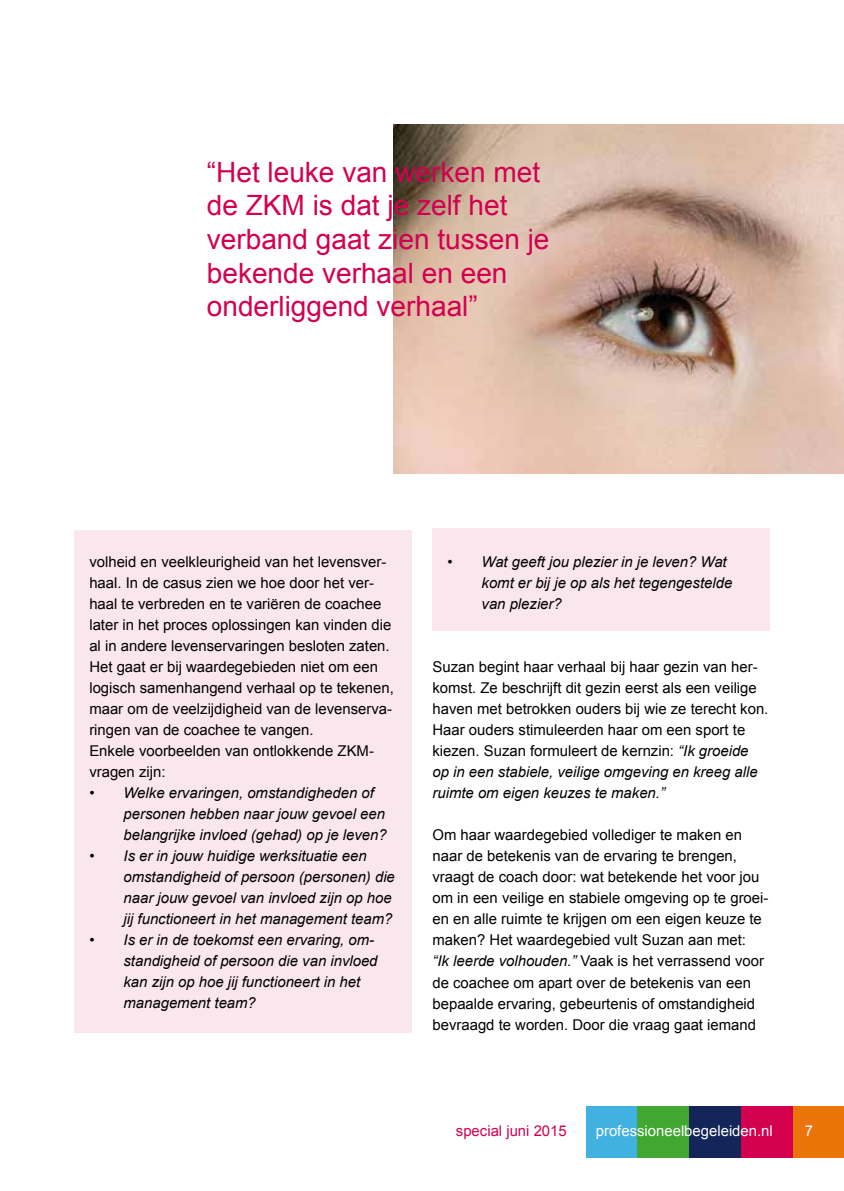
<style>
.page{position:relative;width:844px;height:1191px;background:#fff}
.page>*{position:absolute;margin:0;border:0;box-sizing:border-box;transform-origin:0 0}
.t1{font:28px/33.6px "Arial";color:#d3004f}
.t2{font:14.88px/21px "Arial";color:#000}
.t3{font:italic 14.88px/21px "Arial";color:#000}
.t4{font:14.88px "Arial";color:#fff}
.t5{font:14.88px "Arial";color:#d3004f}
.s1{font-style:normal}
.s2{font-style:italic}
</style>
<div class="page">
<div style="left:585px;top:1105px;width:52px;height:52px;background:#41b1e1"></div>
<div style="left:792px;top:1105px;width:51px;height:52px;background:#eb7408"></div>
<div style="left:740px;top:1105px;width:52px;height:52px;background:#d3004f"></div>
<div style="left:688px;top:1105px;width:52px;height:52px;background:#14255a"></div>
<div style="left:637px;top:1105px;width:52px;height:52px;background:#41a731"></div>
<div style="left:74px;top:530px;width:337px;height:502px;background:#fae6ed"></div>
<div style="left:432px;top:528px;width:337px;height:103px;background:#fae6ed"></div>
<img style="left:393px;top:124px;width:450px;height:350px">
<h1 class="t1" style="left:207px;top:155px;width:344px">“Het leuke van werken met de ZKM is dat je zelf het verband gaat zien tussen je bekende verhaal en een onderliggend verhaal”</h1>
<p class="t2" style="left:89px;top:551px;width:306px">volheid en veelkleurigheid van het levensver&shy;haal. In de casus zien we hoe door het ver&shy;haal te verbreden en te variëren de coachee later in het proces oplossingen kan vinden die al in andere levenservaringen besloten zaten.<br>Het gaat er bij waardegebieden niet om een logisch samenhangend verhaal op te tekenen, maar om de veelzijdigheid van de levenserva&shy;ringen van de coachee te vangen.<br>Enkele voorbeelden van ontlokkende ZKM&shy;vragen zijn:</p>
<p class="t3" style="left:123px;top:783px;width:264px;text-indent:-34px"><span class="s1">•</span> Welke ervaringen, omstandigheden of personen hebben naar jouw gevoel een belangrijke invloed (gehad) op je leven?</p>
<p class="t3" style="left:123px;top:846px;width:273px;text-indent:-34px">• Is er in jouw huidige werksituatie een omstandigheid of persoon (personen) die naar jouw gevoel van invloed zijn op hoe jij functioneert in het management team?</p>
<p class="t3" style="left:123px;top:930px;width:255px;text-indent:-34px">• Is er in de toekomst een ervaring, om&shy;standigheid of persoon die van invloed kan zijn op hoe jij functioneert in het management team?</p>
<p class="t3" style="left:481px;top:552px;width:252px;text-indent:-34px">• Wat geeft jou plezier in je leven? Wat komt er bij je op als het tegengestelde van plezier?</p>
<p class="t2" style="left:432px;top:657px;width:337px">Suzan begint haar verhaal bij haar gezin van her&shy;komst. Ze beschrijft dit gezin eerst als een veilige haven met betrokken ouders bij wie ze terecht kon.<br>Haar ouders stimuleerden haar om een sport te kiezen. Suzan formuleert de kernzin: <span class="s2">“Ik groeide op in een stabiele, veilige omgeving en kreeg alle ruimte om eigen keuzes te maken.”</span></p>
<p class="t2" style="left:432px;top:825px;width:337px">Om haar waardegebied vollediger te maken en naar de betekenis van de ervaring te brengen, vraagt de coach door: wat betekende het voor jou om in een veilige en stabiele omgeving op te groei&shy;en en alle ruimte te krijgen om een eigen keuze te maken? Het waardegebied vult Suzan aan met:<br><span class="s2">“Ik leerde volhouden.”</span> Vaak is het verrassend voor de coachee om apart over de betekenis van een bepaalde ervaring, gebeurtenis of omstandigheid bevraagd te worden. Door die vraag gaat iemand</p>
<p class="t5" style="left:456px;top:1121px;width:112px">special juni 2015</p>
<p class="t4" style="left:595px;top:1121px;width:178px">professioneelbegeleiden.nl</p>
<p class="t4" style="left:804px;top:1120px;width:10px">7</p>
</div>
